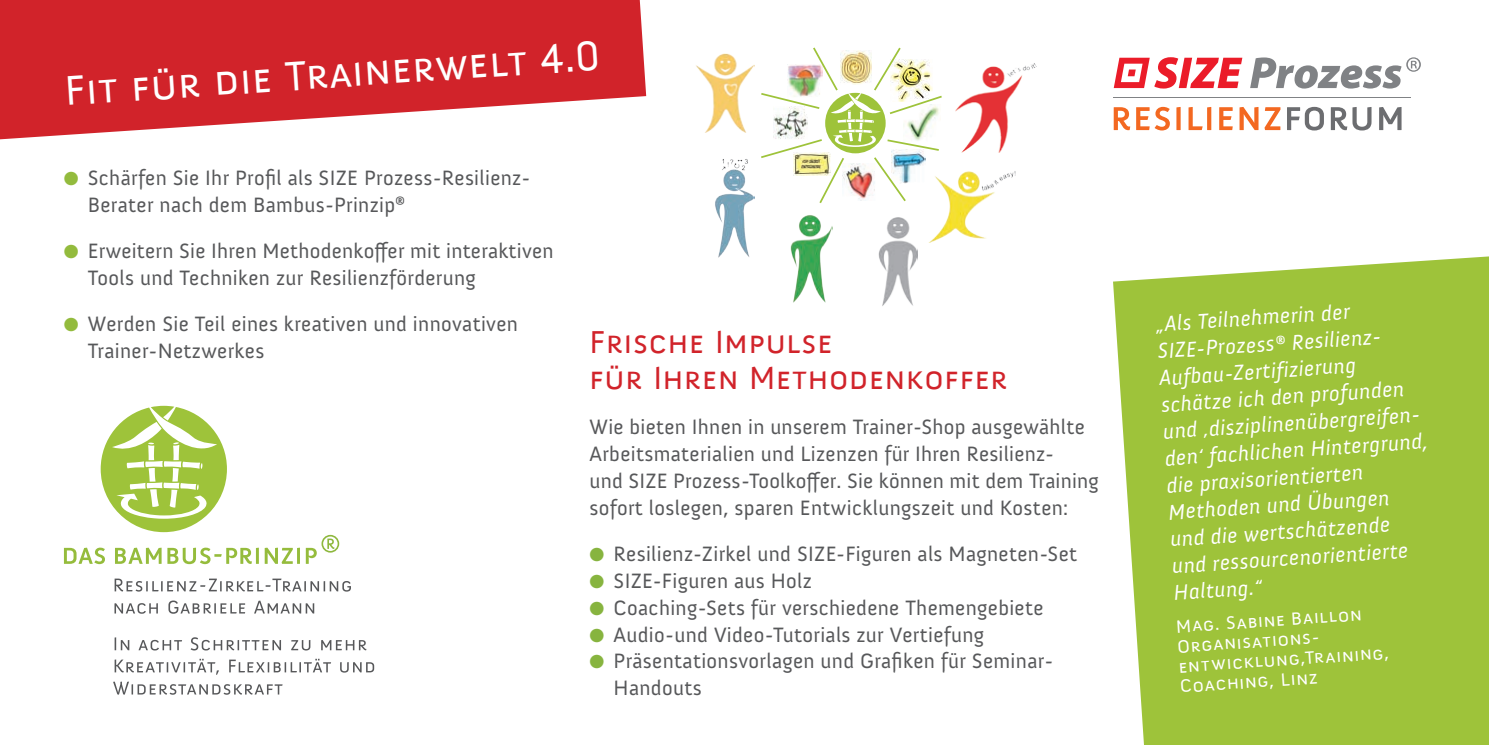
<style>
.page{position:relative;width:1489px;height:745px;background:#fff}
.page>*{position:absolute;margin:0;border:0;box-sizing:border-box;transform-origin:0 0}
.t1{font:42.5px "Anivers SC";color:#fff}
.t2{font:32.5px/36.2px "Anivers SC";letter-spacing:.025em;color:#d1232a}
.t3{font:italic 21.75px/26.8px "Anivers";color:#fff}
.t4{font:21.25px/27px "Anivers";letter-spacing:.015em;color:#57585a}
.t5{font:18.25px/20px "Anivers SC";color:#fff}
.s1{color:#93bb3d}
.s2{color:#87b43f}
</style>
<div class="page">
<svg style="left:0;top:0;width:646px;height:139px;fill:#d1232a"></svg>
<hr style="left:1488px;top:0;width:1px;height:744px;background:#ddeab4">
<svg style="left:1113px;top:256px;width:375px;height:488px;background:#a6c84a"></svg>
<svg style="left:64px;top:547px;width:41px;height:16px"></svg>
<svg style="left:115px;top:547px;width:144px;height:16px"></svg>
<svg style="left:265px;top:547px;width:35px;height:16px"></svg>
<svg style="left:115px;top:578px;width:236px;height:13px"></svg>
<svg style="left:114px;top:603px;width:44px;height:10px"></svg>
<svg style="left:168px;top:600px;width:77px;height:13px"></svg>
<svg style="left:254px;top:600px;width:60px;height:13px"></svg>
<svg style="left:101px;top:405px;width:126px;height:127px"></svg>
<svg style="left:115px;top:637px;width:14px;height:12px"></svg>
<svg style="left:138px;top:639px;width:44px;height:11px"></svg>
<svg style="left:191px;top:637px;width:90px;height:13px"></svg>
<svg style="left:291px;top:640px;width:19px;height:10px"></svg>
<svg style="left:321px;top:640px;width:45px;height:10px"></svg>
<svg style="left:115px;top:658px;width:104px;height:16px"></svg>
<svg style="left:229px;top:658px;width:102px;height:14px"></svg>
<svg style="left:340px;top:662px;width:34px;height:10px"></svg>
<svg style="left:113px;top:681px;width:169px;height:13px"></svg>
<svg style="left:306px;top:534px;width:33px;height:29px"></svg>
<svg style="left:1113px;top:107px;width:17px;height:23px"></svg>
<svg style="left:1136px;top:107px;width:33px;height:23px"></svg>
<svg style="left:1176px;top:107px;width:4px;height:23px"></svg>
<svg style="left:1188px;top:107px;width:23px;height:23px"></svg>
<svg style="left:1219px;top:107px;width:13px;height:23px"></svg>
<svg style="left:1239px;top:107px;width:19px;height:23px"></svg>
<svg style="left:1264px;top:107px;width:16px;height:23px"></svg>
<svg style="left:1287px;top:107px;width:36px;height:23px"></svg>
<svg style="left:1330px;top:107px;width:41px;height:23px"></svg>
<svg style="left:1379px;top:107px;width:22px;height:23px"></svg>
<hr style="left:1113px;top:97px;width:297px;height:1px;background:#808285">
<svg style="left:1250px;top:57px;width:170px;height:32px"></svg>
<svg style="left:1113px;top:57px;width:129px;height:31px"></svg>
<img style="left:715px;top:159px;width:40px;height:99px">
<img style="left:696px;top:54px;width:58px;height:79px">
<img style="left:930px;top:171px;width:86px;height:71px">
<img style="left:878px;top:217px;width:39px;height:89px">
<img style="left:790px;top:215px;width:42px;height:87px">
<img style="left:955px;top:63px;width:82px;height:89px">
<img style="left:761px;top:47px;width:182px;height:158px">
<h1 class="t1" style="left:63px;top:69px;width:537px;rotate:-4deg">Fit für die Trainerwelt 4.0</h1>
<p class="t4" style="left:88px;top:165px;width:444px;text-indent:-24px"><span class="s1">●</span> Schärfen Sie Ihr Profil als SIZE Prozess-Resilienz-<br>Berater nach dem Bambus-Prinzip®</p>
<p class="t4" style="left:88px;top:237px;width:467px;text-indent:-24px"><span class="s1">●</span> Erweitern Sie Ihren Methodenkoffer mit interaktiven<br>Tools und Techniken zur Resilienzförderung</p>
<p class="t4" style="left:88px;top:310px;width:431px;text-indent:-24px"><span class="s1">●</span> Werden Sie Teil eines kreativen und innovativen<br>Trainer-Netzwerkes</p>
<h2 class="t2" style="left:589px;top:324px;width:419px">Frische Impulse<br>für Ihren Methodenkoffer</h2>
<p class="t4" style="left:589px;top:413px;width:510px">Wie bieten Ihnen in unserem Trainer-Shop ausgewählte Arbeitsmaterialien und Lizenzen für Ihren Resilienz-<br>und SIZE Prozess-Toolkoffer. Sie können mit dem Training sofort loslegen, sparen Entwicklungszeit und Kosten:</p>
<p class="t4" style="left:589px;top:540px;width:489px"><span class="s2">●</span> Resilienz-Zirkel und SIZE-Figuren als Magneten-Set</p>
<p class="t4" style="left:589px;top:567px;width:224px"><span class="s2">●</span> SIZE-Figuren aus Holz</p>
<p class="t4" style="left:589px;top:594px;width:455px"><span class="s2">●</span> Coaching-Sets für verschiedene Themengebiete</p>
<p class="t4" style="left:589px;top:620px;width:396px"><span class="s2">●</span> Audio-und Video-Tutorials zur Vertiefung</p>
<p class="t4" style="left:613px;top:647px;width:441px;text-indent:-24px"><span class="s2">●</span> Präsentationsvorlagen und Grafiken für Seminar-<br>Handouts</p>
<p class="t3" style="left:1154px;top:311px;width:265px;rotate:-4deg">„Als Teilnehmerin der<br>SIZE-Prozess® Resilienz-<br>Aufbau-Zertifizierung schätze ich den profunden und ‚disziplinenübergreifen&shy;den‘ fachlichen Hintergrund, die praxisorientierten<br>Methoden und Übungen<br>und die wertschätzende<br>und ressourcenorientierte<br>Haltung.“</p>
<p class="t5" style="left:1175px;top:616px;width:212px;rotate:-4deg">Mag. Sabine Baillon<br>Organisations&shy;entwicklung,Training,<br>Coaching, Linz</p>
</div>
